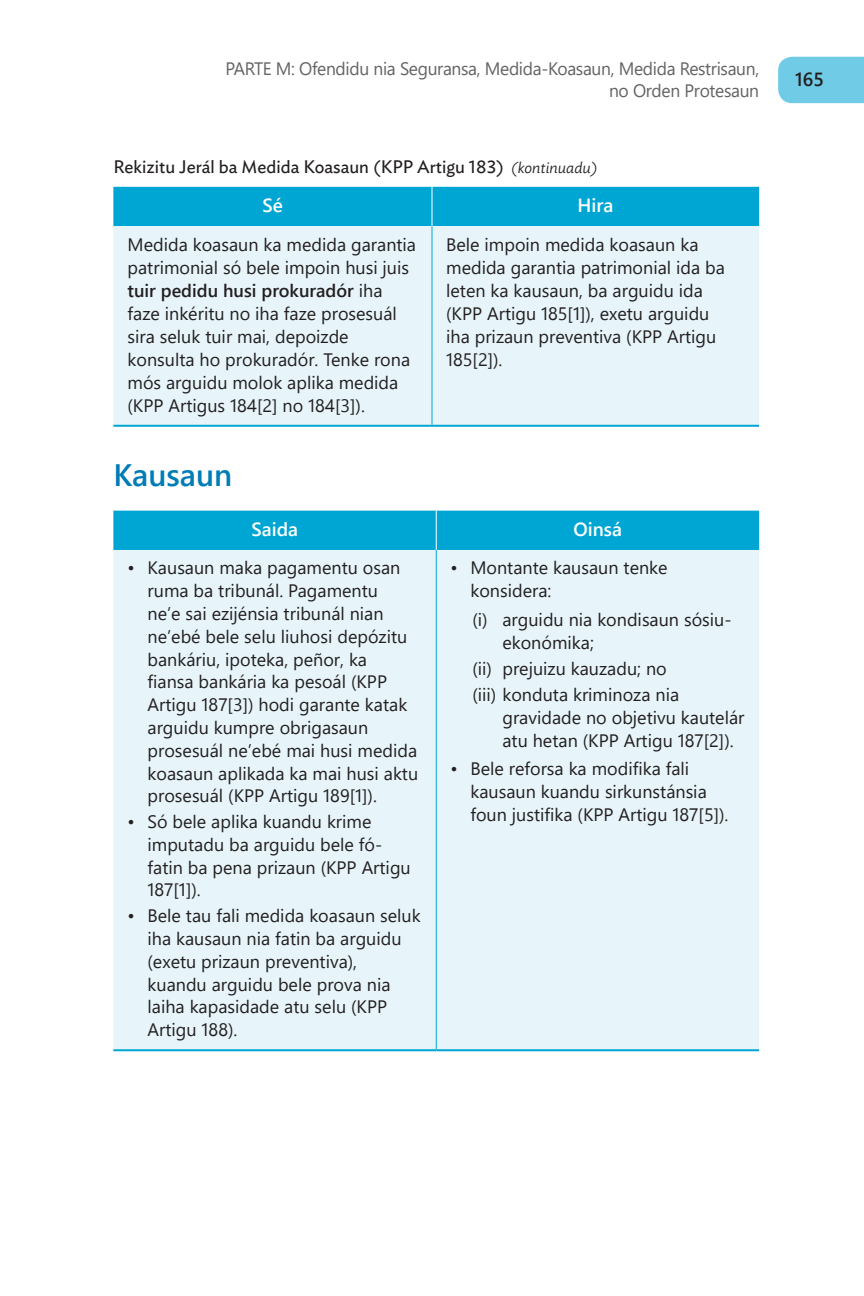
<style>
.page{position:relative;width:864px;height:1296px;background:#fff}
.page>*{position:absolute;margin:0;border:0;box-sizing:border-box;transform-origin:0 0}
.SUB_L1{font:600 31px "Segoe UI";color:#007cb6}
.Table_Row_Header{font:600 19px "Segoe UI";color:#fff}
.t1{font:600 19px "Segoe UI";color:#231f20}
.Table_BODY{font:18px/22.8px "Segoe UI";color:#231f20}
.Table_Bullet_L1__i{font:18px/23px "Segoe UI";color:#231f20}
.t2{font:18px/21.6px "Segoe UI";letter-spacing:-.02em;color:#636366;text-align:right}
.continued_from{font:18px "Ideal Sans";letter-spacing:.005em;color:#231f20}
.s1{font-weight:300;font-style:italic;font-size:16px}
.s2{font-weight:600}
</style>
<div class="page">
<div style="left:778px;top:57px;width:86px;height:46px;background:#70cbe7"></div>
<div style="left:113px;top:187px;width:646px;height:39px;background:#00a6d3"></div>
<div style="left:113px;top:226px;width:646px;height:199px;background:#e7f5fa"></div>
<hr style="left:432px;top:226px;width:1px;height:199px;background:#00a6d3">
<hr style="left:432px;top:187px;width:1px;height:39px;background:#fff">
<hr style="left:113px;top:425px;width:319px;height:2px;background:#00a6d3">
<hr style="left:432px;top:425px;width:327px;height:2px;background:#00a6d3">
<div style="left:113px;top:511px;width:646px;height:39px;background:#00a6d3"></div>
<div style="left:113px;top:550px;width:646px;height:499px;background:#e7f5fa"></div>
<hr style="left:436px;top:550px;width:1px;height:499px;background:#00a6d3">
<hr style="left:436px;top:511px;width:1px;height:39px;background:#fff">
<hr style="left:113px;top:1049px;width:323px;height:2px;background:#00a6d3">
<hr style="left:436px;top:1049px;width:323px;height:2px;background:#00a6d3">
<p class="t2" style="left:226px;top:57px;width:535px">PARTE M: Ofendidu nia Seguransa, Medida-Koasaun, Medida Restrisaun, no Orden Protesaun</p>
<p class="t1" style="left:795px;top:61px;width:30px">165</p>
<p class="continued_from" style="left:113px;top:153px;width:485px">Rekizitu Jerál ba Medida Koasaun (KPP Artigu 183) <span class="s1">(kontinuadu)</span></p>
<p class="Table_Row_Header" style="left:262px;top:187px;width:22px">Sé</p>
<p class="Table_Row_Header" style="left:578px;top:187px;width:37px">Hira</p>
<p class="Table_BODY" style="left:128px;top:231px;width:290px">Medida koasaun ka medida garantia patrimonial só bele impoin husi juis <span class="s2">tuir pedidu husi prokuradór</span> iha faze inkéritu no iha faze prosesuál sira seluk tuir mai, depoizde konsulta ho prokuradór. Tenke rona mós arguidu molok aplika medida (KPP Artigus 184[2] no 184[3]).</p>
<p class="Table_BODY" style="left:446px;top:231px;width:280px">Bele impoin medida koasaun ka medida garantia patrimonial ida ba leten ka kausaun, ba arguidu ida (KPP Artigu 185[1]), exetu arguidu iha prizaun preventiva (KPP Artigu<br>185[2]).</p>
<p class="SUB_L1" style="left:113px;top:445px;width:120px">Kausaun</p>
<p class="Table_Row_Header" style="left:252px;top:511px;width:48px">Saida</p>
<p class="Table_Row_Header" style="left:573px;top:511px;width:50px">Oinsá</p>
<p class="Table_BODY" style="left:148px;top:555px;width:272px;text-indent:-20px">• Kausaun maka pagamentu osan ruma ba tribunál. Pagamentu<br>ne’e sai ezijénsia tribunál nian ne’ebé bele selu liuhosi depózitu bankáriu, ipoteka, peñor, ka<br>fiansa bankária ka pesoál (KPP<br>Artigu 187[3]) hodi garante katak arguidu kumpre obrigasaun prosesuál ne’ebé mai husi medida koasaun aplikada ka mai husi aktu prosesuál (KPP Artigu 189[1]).</p>
<p class="Table_BODY" style="left:148px;top:809px;width:265px;text-indent:-20px">• Só bele aplika kuandu krime imputadu ba arguidu bele fó&shy;fatin ba pena prizaun (KPP Artigu<br>187[1]).</p>
<p class="Table_BODY" style="left:148px;top:903px;width:275px;text-indent:-20px">• Bele tau fali medida koasaun seluk iha kausaun nia fatin ba arguidu (exetu prizaun preventiva), kuandu arguidu bele prova nia laiha kapasidade atu selu (KPP<br>Artigu 188).</p>
<p class="Table_BODY" style="left:470px;top:555px;width:199px;text-indent:-20px">• Montante kausaun tenke konsidera:</p>
<p class="Table_Bullet_L1__i" style="left:502px;top:606px;width:228px;text-indent:-30px">(i) arguidu nia kondisaun sósiu&shy;ekonómika;</p>
<p class="Table_Bullet_L1__i" style="left:472px;top:655px;width:196px">(ii) prejuizu kauzadu; no</p>
<p class="Table_Bullet_L1__i" style="left:502px;top:681px;width:244px;text-indent:-30px">(iii) konduta kriminoza nia gravidade no objetivu kautelár atu hetan (KPP Artigu 187[2]).</p>
<p class="Table_BODY" style="left:470px;top:756px;width:260px;text-indent:-20px">• Bele reforsa ka modifika fali kausaun kuandu sirkunstánsia foun justifika (KPP Artigu 187[5]).</p>
</div>
